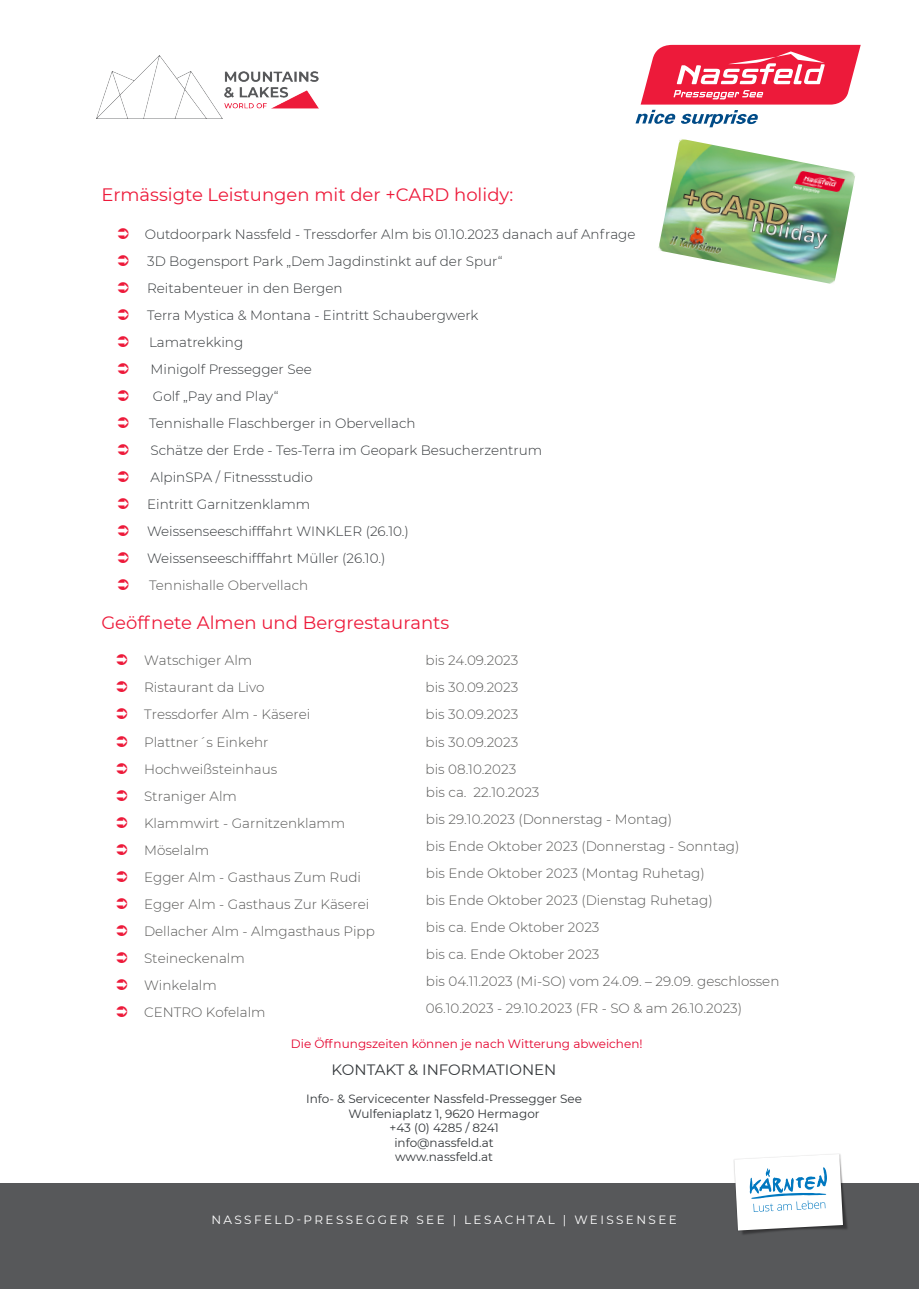
<style>
.page{position:relative;width:919px;height:1289px;background:#fff}
.page>*{position:absolute;margin:0;border:0;box-sizing:border-box;transform-origin:0 0}
.t1{font:18px "Montserrat";color:#ed1a3a}
.t2{font:15px "Montserrat";color:#33373a}
.t3{font:300 13.5px/27px "Montserrat";color:#575756}
.t4{font:300 13.5px "Montserrat";color:#33373a}
.t5{font:12px/14.4px "Montserrat";color:#33373a;text-align:center}
.t6{font:12px "Montserrat";color:#e4032e}
.t7{font:12px "Montserrat";letter-spacing:.2em;color:#fff}
</style>
<div class="page">
<img style="left:96px;top:55px;width:223px;height:64px">
<svg style="left:635px;top:45px;width:225px;height:82px"></svg>
<div style="left:0;top:1182px;width:918px;height:106px;background:#57585a"></div>
<img style="left:658px;top:139px;width:197px;height:145px">
<img style="left:742px;top:1182px;width:106px;height:53px">
<img style="left:732px;top:1160px;width:112px;height:72px">
<svg style="left:734px;top:1154px;width:108px;height:76px"></svg>
<p class="t1" style="left:101px;top:183px;width:413px">Ermässigte Leistungen mit der +CARD holidy:</p>
<p class="t4" style="left:145px;top:225px;width:492px">Outdoorpark Nassfeld - Tressdorfer Alm bis 01.10.2023 danach auf Anfrage</p>
<p class="t4" style="left:147px;top:252px;width:357px">3D Bogensport Park „Dem Jagdinstinkt auf der Spur“</p>
<p class="t4" style="left:147px;top:279px;width:197px">Reitabenteuer in den Bergen</p>
<p class="t4" style="left:147px;top:306px;width:333px">Terra Mystica &amp; Montana - Eintritt Schaubergwerk</p>
<p class="t4" style="left:149px;top:333px;width:96px">Lamatrekking</p>
<p class="t4" style="left:151px;top:360px;width:163px">Minigolf Pressegger See</p>
<p class="t4" style="left:153px;top:387px;width:127px">Golf „Pay and Play“</p>
<p class="t4" style="left:149px;top:414px;width:268px">Tennishalle Flaschberger in Obervellach</p>
<p class="t4" style="left:151px;top:441px;width:393px">Schätze der Erde - Tes-Terra im Geopark Besucherzentrum</p>
<p class="t4" style="left:151px;top:468px;width:164px">AlpinSPA / Fitnessstudio</p>
<p class="t4" style="left:147px;top:495px;width:165px">Eintritt Garnitzenklamm</p>
<p class="t4" style="left:147px;top:522px;width:263px">Weissenseeschifffahrt WINKLER (26.10.)</p>
<p class="t4" style="left:147px;top:549px;width:240px">Weissenseeschifffahrt Müller (26.10.)</p>
<p class="t3" style="left:149px;top:571px;width:160px">Tennishalle Obervellach</p>
<p class="t1" style="left:101px;top:610px;width:349px">Geöffnete Almen und Bergrestaurants</p>
<p class="t3" style="left:425px;top:646px;width:94px">bis 24.09.2023 bis 30.09.2023</p>
<p class="t3" style="left:425px;top:700px;width:94px">bis 30.09.2023</p>
<p class="t3" style="left:425px;top:727px;width:94px">bis 30.09.2023 bis 08.10.2023</p>
<p class="t3" style="left:144px;top:646px;width:232px">Watschiger Alm<br>Ristaurant da Livo<br>Tressdorfer Alm - Käserei<br>Plattner´s Einkehr<br>Hochweißsteinhaus<br>Straniger Alm<br>Klammwirt - Garnitzenklamm<br>Möselalm<br>Egger Alm - Gasthaus Zum Rudi<br>Egger Alm - Gasthaus Zur Käserei<br>Dellacher Alm - Almgasthaus Pipp<br>Steineckenalm<br>Winkelalm<br>CENTRO Kofelalm</p>
<p class="t3" style="left:426px;top:778px;width:355px">bis ca. 22.10.2023<br>bis 29.10.2023 (Donnerstag - Montag)<br>bis Ende Oktober 2023 (Donnerstag - Sonntag)<br>bis Ende Oktober 2023 (Montag Ruhetag)<br>bis Ende Oktober 2023 (Dienstag Ruhetag)<br>bis ca. Ende Oktober 2023<br>bis ca. Ende Oktober 2023<br>bis 04.11.2023 (Mi-SO) vom 24.09. – 29.09. geschlossen 06.10.2023 - 29.10.2023 (FR - SO &amp; am 26.10.2023)</p>
<p class="t6" style="left:291px;top:1035px;width:353px">Die Öffnungszeiten können je nach Witterung abweichen!</p>
<p class="t2" style="left:331px;top:1058px;width:226px">KONTAKT &amp; INFORMATIONEN</p>
<p class="t5" style="left:306px;top:1091px;width:277px">Info- &amp; Servicecenter Nassfeld-Pressegger See<br>Wulfeniaplatz 1, 9620 Hermagor</p>
<p class="t5" style="left:389px;top:1120px;width:111px">+43 (0) 4285 / 8241 info@nassfeld.at www.nassfeld.at</p>
<p class="t7" style="left:211px;top:1211px;width:467px">NASSFELD-PRESSEGGER SEE | LESACHTAL | WEISSENSEE</p>
</div>
